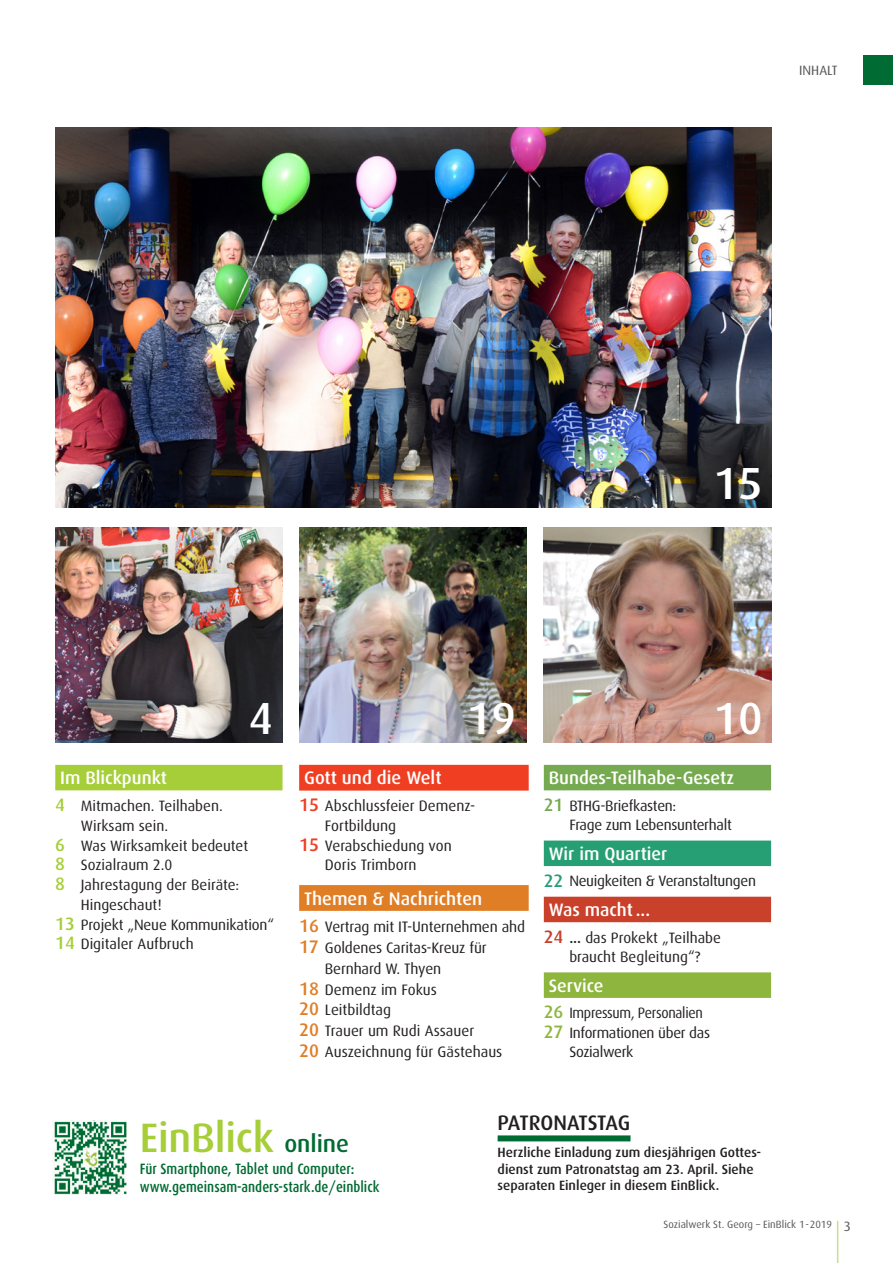
<style>
.page{position:relative;width:893px;height:1263px;background:#fff}
.page>*{position:absolute;margin:0;border:0;box-sizing:border-box;transform-origin:0 0}
.t1{font:54.9px "Dax";color:#b6d65f;scale:.27 1}
.t2{font:500 45px "Dax";color:#fff}
.t3{font:500 41.1px "Dax";letter-spacing:-.005em;color:#a6ce39}
.t4{font:500 21px "Dax";letter-spacing:-.01em;color:#231f20}
.t5{font:500 18.15px "Dax";color:#fff}
.t6{font:500 18px "Dax";color:#fff}
.t7{font:15.15px "Dax";color:#231f20}
.t8{font:15px/19.5px "Dax";letter-spacing:-.01em;color:#231f20}
.t9{font:500 15px/18px "Dax Condensed";color:#006b32}
.t10{font:15px "Dax";letter-spacing:-.01em;color:#231f20;scale:.93 1}
.t11{font:500 13.5px/16.5px "Dax";color:#231f20}
.t12{font:13.5px "Dax";color:#57585a}
.t13{font:10.5px "Dax";color:#57585a}
.s1{font-weight:500;font-size:18px;color:#a6ce39}
.s2{font-weight:500;font-size:18.15px;color:#ef3e22}
.s3{font-weight:500;font-size:18.15px;color:#e07e26}
.s4{font-weight:500;font-size:18px;color:#76aa50}
.s5{font-weight:500;font-size:18px;color:#279f75}
.s6{font-weight:500;font-size:18px;color:#c9402b}
.s7{font-weight:500}
.s8{font-weight:500;font-size:18px;color:#8eb63e}
.s9{font-size:24px;color:#006b32}
</style>
<div class="page">
<div style="left:863px;top:55px;width:30px;height:30px;background:#006b32"></div>
<img style="left:55px;top:527px;width:228px;height:215px">
<img style="left:55px;top:128px;width:716px;height:380px">
<img style="left:299px;top:527px;width:227px;height:215px">
<img style="left:544px;top:527px;width:227px;height:215px">
<img style="left:53px;top:1120px;width:74px;height:74px">
<div style="left:55px;top:765px;width:228px;height:25px;background:#a6ce39"></div>
<div style="left:299px;top:765px;width:230px;height:26px;background:#ef3e22"></div>
<div style="left:299px;top:885px;width:230px;height:26px;background:#e07e26"></div>
<div style="left:544px;top:765px;width:227px;height:25px;background:#76aa50"></div>
<div style="left:544px;top:840px;width:227px;height:26px;background:#279f75"></div>
<div style="left:544px;top:897px;width:227px;height:25px;background:#c9402b"></div>
<div style="left:544px;top:972px;width:227px;height:26px;background:#8eb63e"></div>
<div style="left:498px;top:1135px;width:132px;height:6px;background:#006b32"></div>
<p class="t12" style="left:799px;top:63px;width:40px">INHALT</p>
<h2 class="t2" style="left:713px;top:458px;width:51px">15</h2>
<h2 class="t2" style="left:249px;top:693px;width:26px">4</h2>
<h2 class="t2" style="left:467px;top:693px;width:51px">19</h2>
<h2 class="t2" style="left:713px;top:693px;width:51px">10</h2>
<p class="t6" style="left:60px;top:768px;width:108px">Im Blickpunkt</p>
<p class="t8" style="left:55px;top:796px;width:169px"><span class="s1">4</span> Mitmachen. Teilhaben.</p>
<p class="t8" style="left:81px;top:816px;width:89px">Wirksam sein.</p>
<p class="t8" style="left:55px;top:836px;width:194px"><span class="s1">6</span> Was Wirksamkeit bedeutet</p>
<p class="t8" style="left:55px;top:855px;width:119px"><span class="s1">8</span> Sozialraum 2.0</p>
<p class="t8" style="left:55px;top:875px;width:186px"><span class="s1">8</span> Jahrestagung der Beiräte:</p>
<p class="t8" style="left:81px;top:895px;width:82px">Hingeschaut!</p>
<p class="t8" style="left:55px;top:915px;width:220px"><span class="s1">13</span> Projekt „Neue Kommunikation“</p>
<p class="t8" style="left:55px;top:934px;width:140px"><span class="s1">14</span> Digitaler Aufbruch</p>
<p class="t5" style="left:304px;top:768px;width:139px">Gott und die Welt</p>
<p class="t7" style="left:299px;top:797px;width:178px"><span class="s2">15</span> Abschlussfeier Demenz-</p>
<p class="t7" style="left:325px;top:817px;width:73px">Fortbildung</p>
<p class="t7" style="left:299px;top:837px;width:154px"><span class="s2">15</span> Verabschiedung von</p>
<p class="t7" style="left:325px;top:857px;width:93px">Doris Trimborn</p>
<p class="t5" style="left:304px;top:888px;width:180px">Themen &amp; Nachrichten</p>
<p class="t7" style="left:299px;top:919px;width:227px"><span class="s3">16</span> Vertrag mit IT-Unternehmen ahd</p>
<p class="t7" style="left:299px;top:939px;width:189px"><span class="s3">17</span> Goldenes Caritas-Kreuz für</p>
<p class="t7" style="left:325px;top:960px;width:118px">Bernhard W. Thyen</p>
<p class="t7" style="left:299px;top:981px;width:139px"><span class="s3">18</span> Demenz im Fokus</p>
<p class="t7" style="left:299px;top:1001px;width:93px"><span class="s3">20</span> Leitbildtag</p>
<p class="t7" style="left:299px;top:1022px;width:177px"><span class="s3">20</span> Trauer um Rudi Assauer</p>
<p class="t7" style="left:299px;top:1043px;width:205px"><span class="s3">20</span> Auszeichnung für Gästehaus</p>
<p class="t6" style="left:549px;top:768px;width:187px">Bundes-Teilhabe-Gesetz</p>
<p class="t8" style="left:569px;top:796px;width:164px;text-indent:-26px"><span class="s4">21</span> BTHG-Briefkasten:<br>Frage zum Lebensunterhalt</p>
<p class="t6" style="left:549px;top:844px;width:120px">Wir im Quartier</p>
<p class="t8" style="left:544px;top:872px;width:214px"><span class="s5">22</span> Neuigkeiten &amp; Veranstaltungen</p>
<p class="t6" style="left:549px;top:900px;width:103px">Was macht ...</p>
<p class="t8" style="left:544px;top:928px;width:179px;text-align:center"><span class="s6">24</span> <span class="s7">...</span> das Prokekt „Teilhabe braucht Begleitung“?</p>
<p class="t6" style="left:549px;top:975px;width:56px">Service</p>
<p class="t10" style="left:544px;top:1005px;width:173px"><span class="s8">26</span> Impressum, Personalien</p>
<p class="t8" style="left:544px;top:1023px;width:168px"><span class="s8">27</span> Informationen über das</p>
<p class="t8" style="left:569px;top:1043px;width:66px">Sozialwerk</p>
<h3 class="t3" style="left:140px;top:1115px;width:211px">EinBlick <span class="s9">online</span></h3>
<p class="t9" style="left:140px;top:1160px;width:241px">Für Smartphone, Tablet und Computer: www.gemeinsam-anders-stark.de/einblick</p>
<h3 class="t4" style="left:498px;top:1111px;width:134px">PATRONATSTAG</h3>
<p class="t11" style="left:498px;top:1144px;width:265px">Herzliche Einladung zum diesjährigen Gottes&shy;dienst zum Patronatstag am 23. April. Siehe separaten Einleger in diesem EinBlick.</p>
<p class="t13" style="left:664px;top:1219px;width:170px">Sozialwerk St. Georg – EinBlick 1 - 2019</p>
<h1 class="t1" style="left:836px;top:1215px;width:14px">|</h1>
<p class="t12" style="left:844px;top:1219px;width:9px">3</p>
</div>
